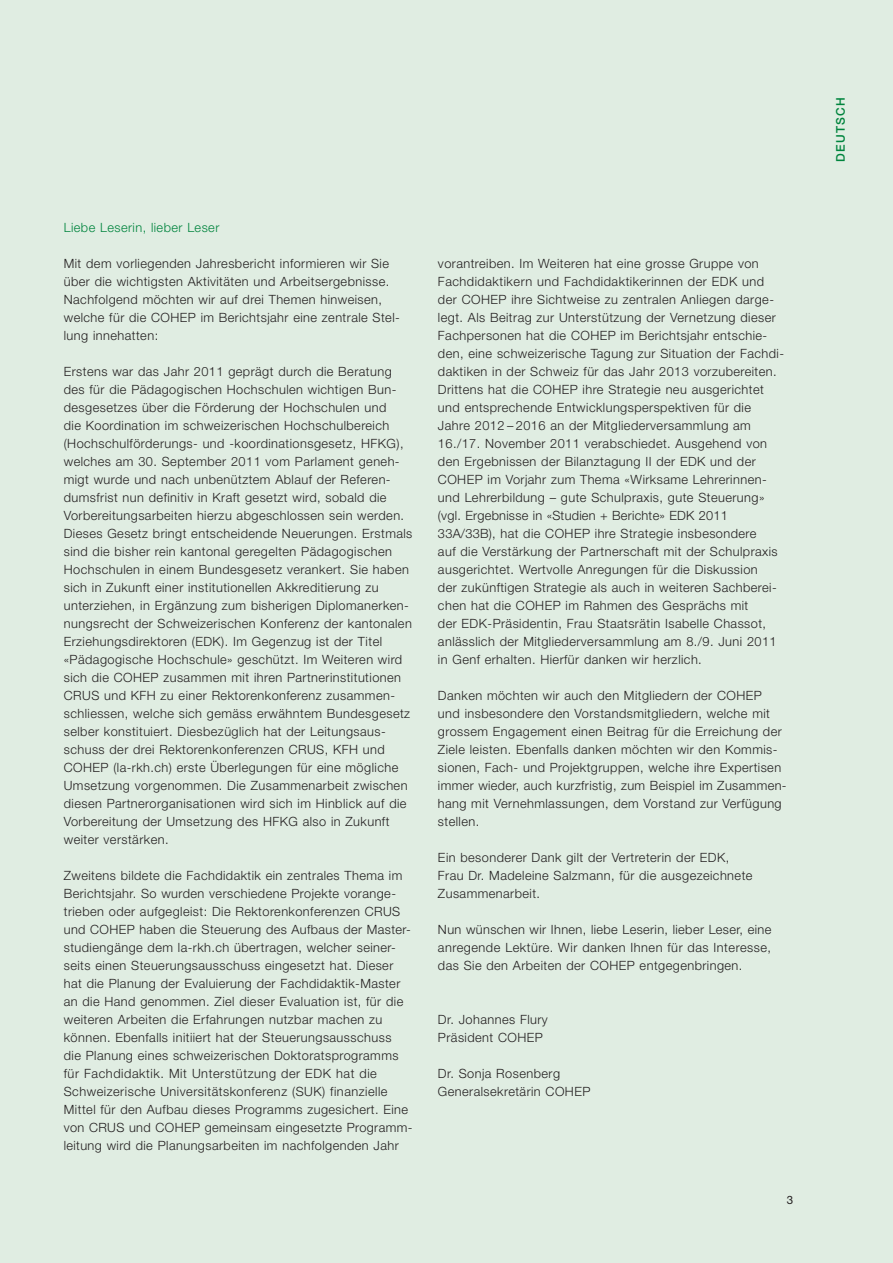
<style>
.page{position:relative;width:893px;height:1263px;background:#e0ede2}
.page>*{position:absolute;margin:0;border:0;box-sizing:border-box;transform-origin:0 0}
.Lauftext_de{font:300 12.75px/18px "Helvetica Neue";letter-spacing:.035em;color:#231f20}
.Lauftext_de-2{font:300 12.75px "Helvetica Neue";letter-spacing:.035em;color:#00843d}
.Lauftext_de-3{font:500 12px "Helvetica Neue";letter-spacing:.115em;color:#00843d}
.t1{font:11.55px "Helvetica Neue";color:#231f20}
</style>
<div class="page">
<p class="Lauftext_de-2" style="left:64px;top:220px;width:157px">Liebe Leserin, lieber Leser</p>
<p class="Lauftext_de" style="left:64px;top:254px;width:338px">Mit dem vorliegenden Jahresbericht informieren wir Sie über die wichtigsten Aktivitäten und Arbeitsergebnisse.<br>Nachfolgend möchten wir auf drei Themen hinweisen, welche für die COHEP im Berichtsjahr eine zentrale Stel&shy;lung innehatten:</p>
<p class="Lauftext_de" style="left:64px;top:362px;width:350px">Erstens war das Jahr 2011 geprägt durch die Beratung des für die Pädagogischen Hochschulen wichtigen Bun&shy;desgesetzes über die Förderung der Hochschulen und<br>die Koordination im schweizerischen Hochschulbereich (Hochschulförderungs- und -koordinationsgesetz, HFKG), welches am 30. September 2011 vom Parlament geneh&shy;migt wurde und nach unbenütztem Ablauf der Referen&shy;dumsfrist nun definitiv in Kraft gesetzt wird, sobald die Vorbereitungsarbeiten hierzu abgeschlossen sein werden.<br>Dieses Gesetz bringt entscheidende Neuerungen. Erstmals sind die bisher rein kantonal geregelten Pädagogischen Hochschulen in einem Bundesgesetz verankert. Sie haben sich in Zukunft einer institutionellen Akkreditierung zu unterziehen, in Ergänzung zum bisherigen Diplomanerken&shy;nungsrecht der Schweizerischen Konferenz der kantonalen Erziehungsdirektoren (EDK). Im Gegenzug ist der Titel «Pädagogische Hochschule» geschützt. Im Weiteren wird sich die COHEP zusammen mit ihren Partnerinstitutionen CRUS und KFH zu einer Rektorenkonferenz zusammen&shy;schliessen, welche sich gemäss erwähntem Bundesgesetz selber konstituiert. Diesbezüglich hat der Leitungsaus&shy;schuss der drei Rektorenkonferenzen CRUS, KFH und COHEP (la-rkh.ch) erste Überlegungen für eine mögliche Umsetzung vorgenommen. Die Zusammenarbeit zwischen diesen Partnerorganisationen wird sich im Hinblick auf die Vorbereitung der Umsetzung des HFKG also in Zukunft weiter verstärken.</p>
<p class="Lauftext_de" style="left:64px;top:866px;width:350px">Zweitens bildete die Fachdidaktik ein zentrales Thema im Berichtsjahr. So wurden verschiedene Projekte vorange&shy;trieben oder aufgegleist: Die Rektorenkonferenzen CRUS und COHEP haben die Steuerung des Aufbaus der Master&shy;studiengänge dem la-rkh.ch übertragen, welcher seiner&shy;seits einen Steuerungsausschuss eingesetzt hat. Dieser hat die Planung der Evaluierung der Fachdidaktik-Master an die Hand genommen. Ziel dieser Evaluation ist, für die weiteren Arbeiten die Erfahrungen nutzbar machen zu können. Ebenfalls initiiert hat der Steuerungsausschuss<br>die Planung eines schweizerischen Doktoratsprogramms für Fachdidaktik. Mit Unterstützung der EDK hat die Schweizerische Universitätskonferenz (SUK) finanzielle Mittel für den Aufbau dieses Programms zugesichert. Eine von CRUS und COHEP gemeinsam eingesetzte Programm&shy;leitung wird die Planungsarbeiten im nachfolgenden Jahr</p>
<p class="Lauftext_de" style="left:438px;top:254px;width:348px">vorantreiben. Im Weiteren hat eine grosse Gruppe von Fachdidaktikern und Fachdidaktikerinnen der EDK und der COHEP ihre Sichtweise zu zentralen Anliegen darge&shy;legt. Als Beitrag zur Unterstützung der Vernetzung dieser Fachpersonen hat die COHEP im Berichtsjahr entschie&shy;den, eine schweizerische Tagung zur Situation der Fachdi&shy;daktiken in der Schweiz für das Jahr 2013 vorzubereiten.</p>
<p class="Lauftext_de" style="left:438px;top:380px;width:341px">Drittens hat die COHEP ihre Strategie neu ausgerichtet und entsprechende Entwicklungsperspektiven für die Jahre 2012 – 2016 an der Mitgliederversammlung am 16./17. November 2011 verabschiedet. Ausgehend von den Ergebnissen der Bilanztagung II der EDK und der COHEP im Vorjahr zum Thema «Wirksame Lehrerinnen&shy;und Lehrerbildung – gute Schulpraxis, gute Steuerung» (vgl. Ergebnisse in «Studien + Berichte» EDK 2011<br>33A/33B), hat die COHEP ihre Strategie insbesondere<br>auf die Verstärkung der Partnerschaft mit der Schulpraxis ausgerichtet. Wertvolle Anregungen für die Diskussion der zukünftigen Strategie als auch in weiteren Sachberei&shy;chen hat die COHEP im Rahmen des Gesprächs mit<br>der EDK-Präsidentin, Frau Staatsrätin Isabelle Chassot, anlässlich der Mitgliederversammlung am 8./9. Juni 2011 in Genf erhalten. Hierfür danken wir herzlich.</p>
<p class="Lauftext_de" style="left:438px;top:686px;width:349px">Danken möchten wir auch den Mitgliedern der COHEP und insbesondere den Vorstandsmitgliedern, welche mit grossem Engagement einen Beitrag für die Erreichung der Ziele leisten. Ebenfalls danken möchten wir den Kommis&shy;sionen, Fach- und Projektgruppen, welche ihre Expertisen immer wieder, auch kurzfristig, zum Beispiel im Zusammen&shy;hang mit Vernehmlassungen, dem Vorstand zur Verfügung stellen.</p>
<p class="Lauftext_de" style="left:438px;top:848px;width:316px">Ein besonderer Dank gilt der Vertreterin der EDK,<br>Frau Dr. Madeleine Salzmann, für die ausgezeichnete<br>Zusammenarbeit.</p>
<p class="Lauftext_de" style="left:438px;top:920px;width:335px;text-align:justify">Nun wünschen wir Ihnen, liebe Leserin, lieber Leser, eine anregende Lektüre. Wir danken Ihnen für das Interesse, das Sie den Arbeiten der COHEP entgegenbringen.</p>
<p class="Lauftext_de" style="left:438px;top:1010px;width:111px">Dr. Johannes Flury</p>
<p class="Lauftext_de" style="left:438px;top:1028px;width:106px">Präsident COHEP</p>
<p class="Lauftext_de" style="left:438px;top:1064px;width:124px">Dr. Sonja Rosenberg</p>
<p class="Lauftext_de" style="left:438px;top:1082px;width:154px">Generalsekretärin COHEP</p>
<p class="t1" style="left:787px;top:1193px;width:8px">3</p>
<p class="Lauftext_de-3" style="left:833px;top:162px;width:67px;rotate:-90deg">DEUTSCH</p>
</div>
